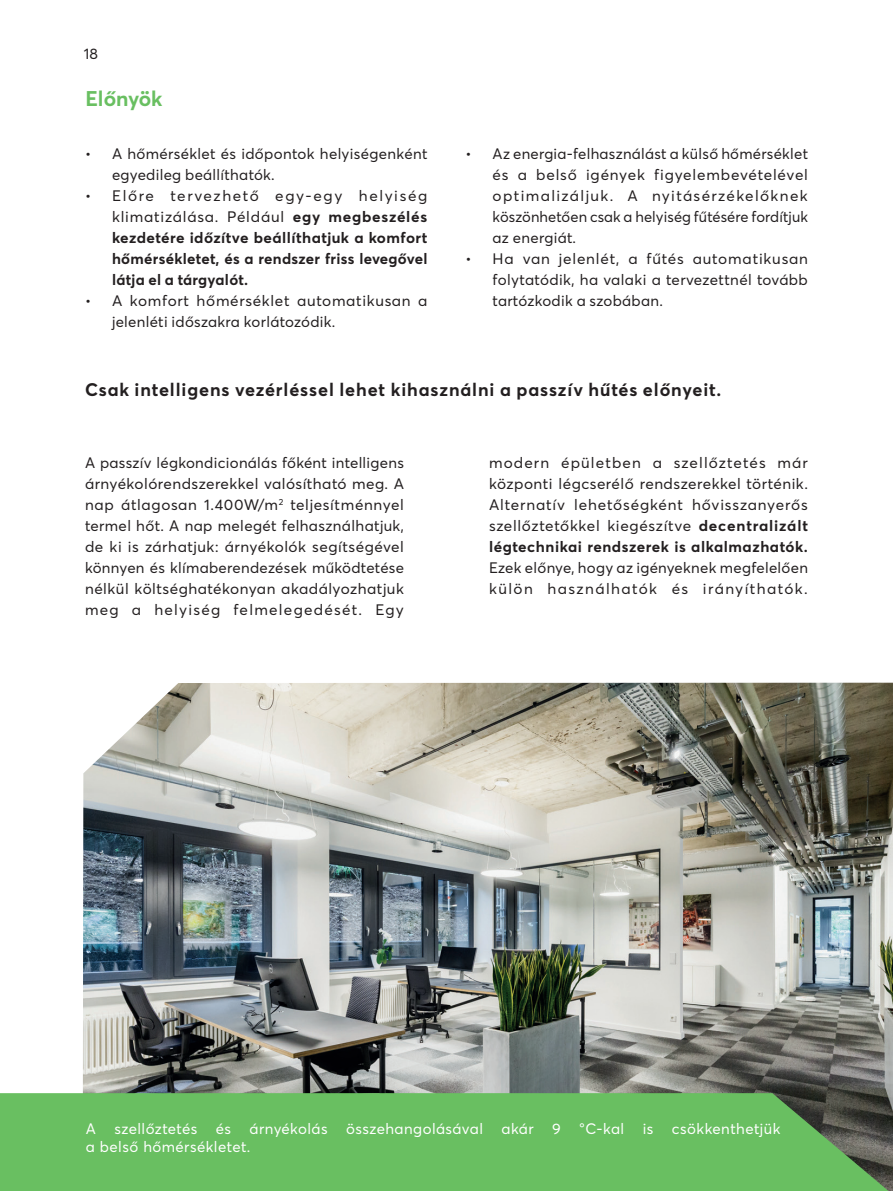
<style>
.page{position:relative;width:893px;height:1191px;background:#fff}
.page>*{position:absolute;margin:0;border:0;box-sizing:border-box;transform-origin:0 0}
.t1{font:700 21px "Averta";color:#69bf61}
.t2{font:700 18px "Averta";letter-spacing:.05em;color:#231f20}
.t3{font:15px/21px "Averta";letter-spacing:.02em;color:#231f20;text-align:justify}
.t4{font:700 15px/21px "Averta";letter-spacing:.02em;color:#231f20;text-align:justify}
.t5{font:15px/18px "Averta";letter-spacing:.03em;color:#fff}
.s1{font-weight:400}
.s2{font-weight:700}
</style>
<div class="page">
<img style="left:83px;top:682px;width:810px;height:411px">
<div style="left:0;top:1093px;width:884px;height:98px;background:#69bf61"></div>
<svg style="left:884px;top:1089px;width:9px;height:102px"></svg>
<p class="t3" style="left:84px;top:43px;width:16px">18</p>
<p class="t1" style="left:85px;top:83px;width:79px">Előnyök</p>
<p class="t3" style="left:112px;top:143px;width:317px;text-indent:-27px">• A hőmérséklet és időpontok helyiségenként egyedileg beállíthatók.</p>
<p class="t4" style="left:112px;top:185px;width:317px;text-indent:-27px"><span class="s1">• Előre tervezhető egy-egy helyiség klimatizálása. Például</span> egy megbeszélés kezdetére időzítve beállíthatjuk a komfort hőmérsékletet, és a rendszer friss levegővel látja el a tárgyalót.</p>
<p class="t3" style="left:112px;top:290px;width:317px;text-indent:-27px">• A komfort hőmérséklet automatikusan a jelenléti időszakra korlátozódik.</p>
<p class="t3" style="left:493px;top:143px;width:317px;text-indent:-27px">• Az energia-felhasználást a külső hőmérséklet és a belső igények figyelembevételével optimalizáljuk. A nyitásérzékelőknek köszönhetően csak a helyiség fűtésére fordítjuk az energiát.</p>
<p class="t3" style="left:493px;top:248px;width:317px;text-indent:-27px">• Ha van jelenlét, a fűtés automatikusan folytatódik, ha valaki a tervezettnél tovább tartózkodik a szobában.</p>
<p class="t2" style="left:85px;top:377px;width:638px">Csak intelligens vezérléssel lehet kihasználni a passzív hűtés előnyeit.</p>
<p class="t3" style="left:85px;top:451px;width:321px">A passzív légkondicionálás főként intelligens árnyékolórendszerekkel valósítható meg. A nap átlagosan 1.400W/m<sup>2</sup> teljesítménnyel termel hőt. A nap melegét felhasználhatjuk, de ki is zárhatjuk: árnyékolók segítségével könnyen és klímaberendezések működtetése nélkül költséghatékonyan akadályozhatjuk meg a helyiség felmelegedését. Egy</p>
<p class="t3" style="left:489px;top:451px;width:320px">modern épületben a szellőztetés már központi légcserélő rendszerekkel történik.<br>Alternatív lehetőségként hővisszanyerős szellőztetőkkel kiegészítve <span class="s2">decentralizált légtechnikai rendszerek is alkalmazhatók.<br></span>Ezek előnye, hogy az igényeknek megfelelően külön használhatók és irányíthatók.</p>
<p class="t5" style="left:86px;top:1119px;width:696px">A szellőztetés és árnyékolás összehangolásával akár 9 °C-kal is csökkenthetjük a belső hőmérsékletet.</p>
</div>
